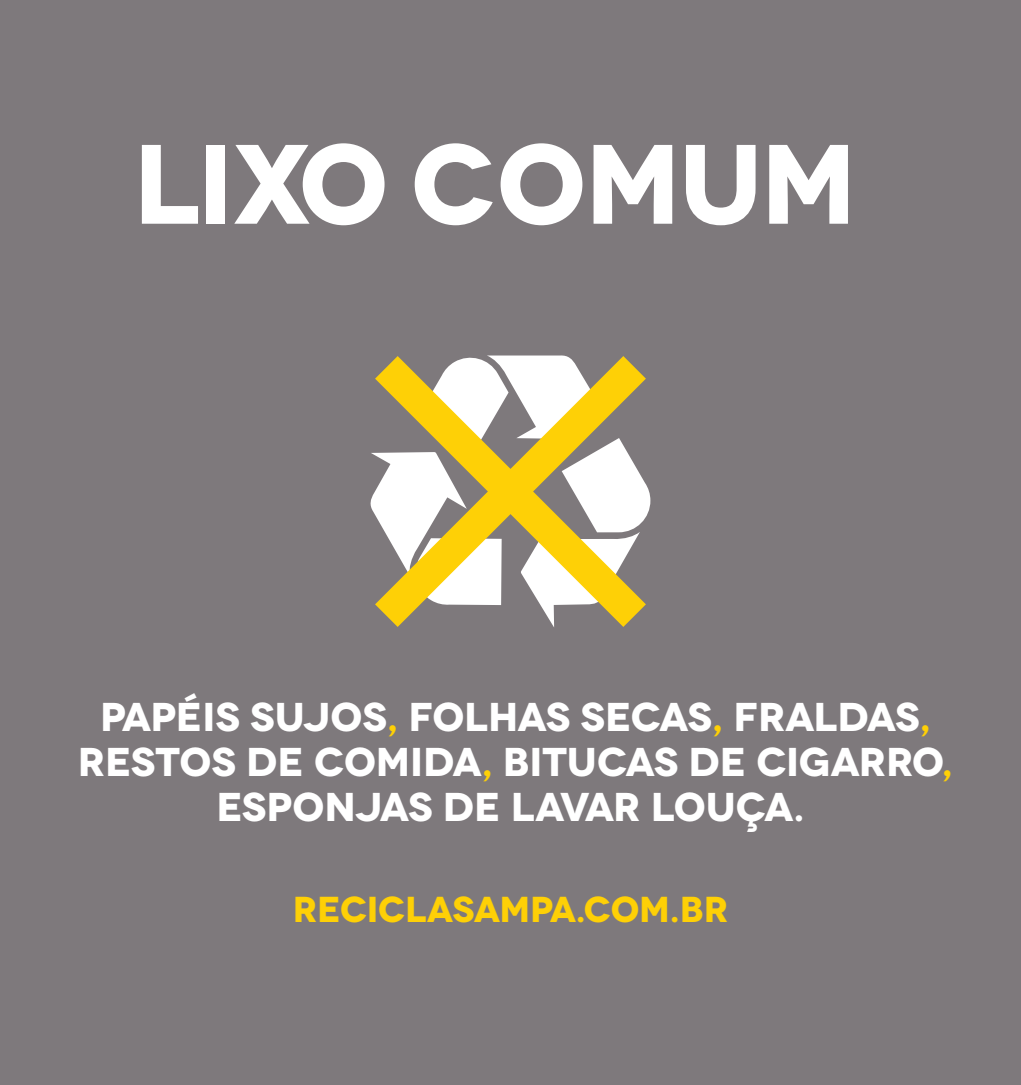
<style>
.page{position:relative;width:1021px;height:1085px;background:#fff}
.page>*{position:absolute;margin:0;border:0;box-sizing:border-box;transform-origin:0 0}
.t1{font:700 112.5px "Novecentowide";letter-spacing:-.02em;color:#fff}
.t2{font:700 40.27px "Novecentowide";letter-spacing:-.01em;color:#fff}
.t3{font:700 40.05px "Novecentowide";letter-spacing:-.015em;color:#fff}
.t4{font:700 36px "Novecentowide";letter-spacing:-.01em;color:#fed006}
.s1{font-size:40.27px;color:#fed006}
.s2{font-size:40.05px}
.s3{color:#fed006}
</style>
<div class="page">
<div style="left:0;top:0;width:1020px;height:1084px;background:#7e797c"></div>
<svg style="left:375px;top:356px;width:271px;height:271px"></svg>
<h1 class="t1" style="left:133px;top:114px;width:725px">LIXO COMUM</h1>
<p class="t3" style="left:100px;top:692px;width:832px">PAPÉIS SUJOS<span class="s1">,</span> FOLHAS SECAS<span class="s1">,</span> FRALDAS<span class="s1">,</span></p>
<p class="t2" style="left:78px;top:736px;width:876px"><span class="s2">RESTOS DE COMIDA</span><span class="s3">,</span> BITUCAS DE CIGARRO<span class="s3">,</span></p>
<p class="t3" style="left:216px;top:782px;width:589px">ESPONJAS DE LAVAR LOUÇA.</p>
<p class="t4" style="left:293px;top:886px;width:437px">RECICLASAMPA.COM.BR</p>
</div>
